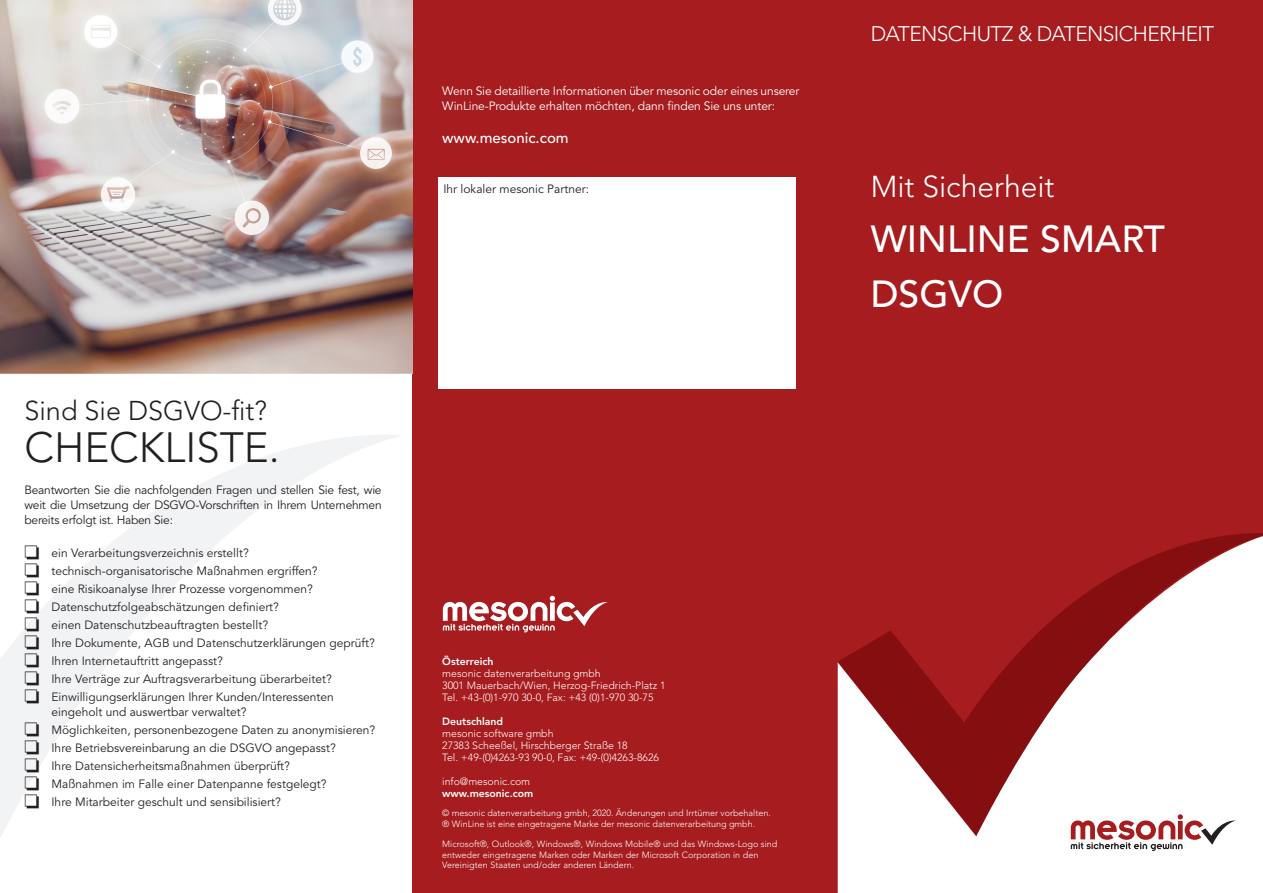
<style>
.page{position:relative;width:1263px;height:893px;background:#fff}
.page>*{position:absolute;margin:0;border:0;box-sizing:border-box;transform-origin:0 0}
.t1{font:300 42px "Avenir LT Pro";color:#231f20}
.t2{font:500 37.5px/55.3px "Avenir LT Pro";color:#fff}
.t3{font:300 30px "Avenir LT Pro";color:#fff}
.t4{font:300 27px "Avenir LT Pro";color:#231f20}
.t5{font:300 21px "Avenir LT Pro";letter-spacing:-.03em;color:#fff}
.t6{font:500 15px "Avenir LT Pro";color:#fff}
.t7{font:12px/15px "Avenir LT Pro";color:#231f20;text-align:justify}
.t8{font:12px/15px "Avenir LT Pro";letter-spacing:-.01em;color:#fff}
.t9{font:300 10.5px/12px "Avenir LT Pro";color:#fff}
.t10{font:800 10.5px "Avenir LT Pro";color:#fff}
.t11{font:300 9px/10.8px "Avenir LT Pro";color:#fff}
.s1{font-weight:800}
</style>
<div class="page">
<div style="left:412px;top:0;width:426px;height:893px;background:#a61c1f"></div>
<svg style="left:0;top:435px;width:399px;height:402px"></svg>
<div style="left:831px;top:0;width:432px;height:850px;background:#a61c1f"></div>
<svg style="left:838px;top:533px;width:425px;height:317px;fill:#fff"></svg>
<svg style="left:1071px;top:814px;width:165px;height:37px"></svg>
<svg style="left:443px;top:596px;width:165px;height:36px"></svg>
<div style="left:438px;top:177px;width:357px;height:212px;background:#fff"></div>
<img style="left:0;top:0;width:412px;height:373px">
<p class="t8" style="left:442px;top:84px;width:359px">Wenn Sie detaillierte Informationen über mesonic oder eines unserer<br>WinLine-Produkte erhalten möchten, dann finden Sie uns unter:</p>
<p class="t6" style="left:442px;top:129px;width:128px">www.mesonic.com</p>
<p class="t7" style="left:443px;top:181px;width:147px">Ihr lokaler mesonic Partner:</p>
<p class="t4" style="left:24px;top:395px;width:244px">Sind Sie DSGVO-fit?</p>
<p class="t1" style="left:24px;top:423px;width:257px">CHECKLISTE.</p>
<p class="t7" style="left:24px;top:482px;width:359px">Beantworten Sie die nachfolgenden Fragen und stellen Sie fest, wie weit die Umsetzung der DSGVO-Vorschriften in Ihrem Unternehmen bereits erfolgt ist. Haben Sie:</p>
<p class="t7" style="left:24px;top:545px;width:226px">□ ein Verarbeitungsverzeichnis erstellt?</p>
<p class="t7" style="left:24px;top:563px;width:295px">□ technisch-organisatorische Maßnahmen ergriffen?</p>
<p class="t7" style="left:24px;top:581px;width:290px">□ eine Risikoanalyse Ihrer Prozesse vorgenommen?</p>
<p class="t7" style="left:24px;top:599px;width:256px">□ Datenschutzfolgeabschätzungen definiert?</p>
<p class="t7" style="left:24px;top:617px;width:245px">□ einen Datenschutzbeauftragten bestellt?</p>
<p class="t7" style="left:24px;top:635px;width:352px">□ Ihre Dokumente, AGB und Datenschutzerklärungen geprüft?</p>
<p class="t7" style="left:24px;top:653px;width:200px">□ Ihren Internetauftritt angepasst?</p>
<p class="t7" style="left:24px;top:671px;width:309px">□ Ihre Verträge zur Auftragsverarbeitung überarbeitet?</p>
<p class="t7" style="left:51px;top:689px;width:284px;text-indent:-27px">□ Einwilligungserklärungen Ihrer Kunden/Interessenten eingeholt und auswertbar verwaltet?</p>
<p class="t7" style="left:24px;top:722px;width:352px">□ Möglichkeiten, personenbezogene Daten zu anonymisieren?</p>
<p class="t7" style="left:24px;top:740px;width:313px">□ Ihre Betriebsvereinbarung an die DSGVO angepasst?</p>
<p class="t7" style="left:24px;top:758px;width:267px">□ Ihre Datensicherheitsmaßnahmen überprüft?</p>
<p class="t7" style="left:24px;top:776px;width:304px">□ Maßnahmen im Falle einer Datenpanne festgelegt?</p>
<p class="t7" style="left:24px;top:794px;width:258px">□ Ihre Mitarbeiter geschult und sensibilisiert?</p>
<p class="t9" style="left:442px;top:655px;width:160px"><span class="s1">Österreich<br></span>mesonic datenverarbeitung gmbh</p>
<p class="t9" style="left:442px;top:679px;width:225px">3001 Mauerbach/Wien, Herzog-Friedrich-Platz 1</p>
<p class="t9" style="left:442px;top:691px;width:213px">Tel. +43-(0)1-970 30-0, Fax: +43 (0)1-970 30-75</p>
<p class="t10" style="left:442px;top:715px;width:62px">Deutschland</p>
<p class="t9" style="left:442px;top:727px;width:113px">mesonic software gmbh</p>
<p class="t9" style="left:442px;top:739px;width:187px">27383 Scheeßel, Hirschberger Straße 18</p>
<p class="t9" style="left:442px;top:751px;width:218px">Tel. +49-(0)4263-93 90-0, Fax: +49-(0)4263-8626</p>
<p class="t9" style="left:442px;top:775px;width:89px">info@mesonic.com</p>
<p class="t10" style="left:442px;top:787px;width:93px">www.mesonic.com</p>
<p class="t11" style="left:442px;top:807px;width:330px">© mesonic datenverarbeitung gmbh, 2020. Änderungen und Irrtümer vorbehalten.</p>
<p class="t11" style="left:442px;top:818px;width:314px">® WinLine ist eine eingetragene Marke der mesonic datenverarbeitung gmbh.</p>
<p class="t11" style="left:442px;top:838px;width:337px">Microsoft®, Outlook®, Windows®, Windows Mobile® und das Windows-Logo sind entweder eingetragene Marken oder Marken der Microsoft Corporation in den<br>Vereinigten Staaten und/oder anderen Ländern.</p>
<p class="t5" style="left:871px;top:22px;width:345px">DATENSCHUTZ &amp; DATENSICHERHEIT</p>
<p class="t3" style="left:871px;top:169px;width:185px">Mit Sicherheit</p>
<p class="t2" style="left:871px;top:212px;width:296px">WINLINE SMART<br>DSGVO</p>
</div>
